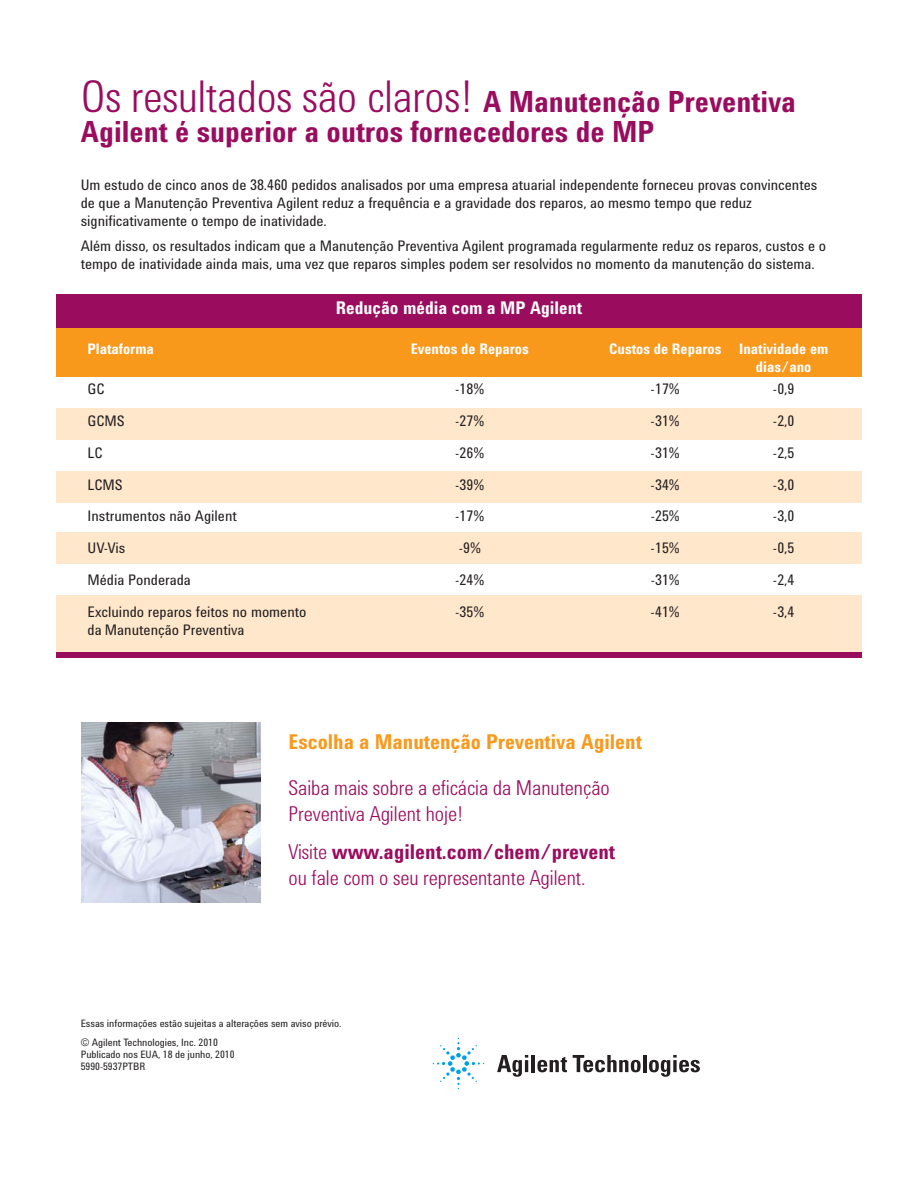
<style>
.page{position:relative;width:918px;height:1188px;background:#fff}
.page>*{position:absolute;margin:0;border:0;box-sizing:border-box;transform-origin:0 0}
.t1{font:300 45px "Agilent Condensed CFF";color:#990c5e}
.t2{font:700 30px "Agilent Condensed CFF";color:#990c5e}
.t3{font:300 21px/25.2px "Agilent Condensed CFF";color:#990c5e}
.t4{font:700 21px "Agilent Condensed CFF";color:#f8991c}
.t5{font:700 18px "Agilent Condensed CFF";color:#fff}
.t6{font:15px/18px "Agilent Condensed CFF";letter-spacing:-.005em;color:#231f20}
.t7{font:700 15px/18px "Agilent Condensed CFF";color:#fff}
.t8{font:10.5px/18.8px "Agilent Condensed CFF";letter-spacing:-.005em;color:#231f20}
.s1{font-weight:700;font-size:30px}
.s2{font-weight:700}
</style>
<div class="page">
<div style="left:56px;top:327px;width:806px;height:50px;background:#f8991c"></div>
<div style="left:56px;top:651px;width:806px;height:7px;background:#990c5e"></div>
<div style="left:56px;top:408px;width:806px;height:32px;background:#ffe7cb"></div>
<div style="left:56px;top:471px;width:806px;height:32px;background:#ffe7cb"></div>
<div style="left:56px;top:532px;width:806px;height:32px;background:#ffe7cb"></div>
<div style="left:56px;top:595px;width:806px;height:56px;background:#ffe7cb"></div>
<div style="left:56px;top:294px;width:806px;height:34px;background:#990c5e"></div>
<img style="left:82px;top:722px;width:179px;height:180px">
<svg style="left:497px;top:1055px;width:31px;height:22px"></svg>
<hr style="left:532px;top:1055px;width:3px;height:17px;background:#231f20">
<svg style="left:537px;top:1057px;width:30px;height:15px"></svg>
<svg style="left:573px;top:1055px;width:68px;height:17px"></svg>
<hr style="left:643px;top:1055px;width:3px;height:17px;background:#231f20">
<svg style="left:649px;top:1055px;width:51px;height:22px"></svg>
<svg style="left:433px;top:1038px;width:51px;height:51px"></svg>
<h1 class="t1" style="left:81px;top:80px;width:717px">Os resultados são claros! <span class="s1">A Manutenção Preventiva</span></h1>
<h2 class="t2" style="left:81px;top:121px;width:575px">Agilent é superior a outros fornecedores de MP</h2>
<p class="t6" style="left:81px;top:177px;width:738px">Um estudo de cinco anos de 38.460 pedidos analisados por uma empresa atuarial independente forneceu provas convincentes de que a Manutenção Preventiva Agilent reduz a frequência e a gravidade dos reparos, ao mesmo tempo que reduz significativamente o tempo de inatividade.</p>
<p class="t6" style="left:81px;top:238px;width:747px">Além disso, os resultados indicam que a Manutenção Preventiva Agilent programada regularmente reduz os reparos, custos e o tempo de inatividade ainda mais, uma vez que reparos simples podem ser resolvidos no momento da manutenção do sistema.</p>
<p class="t5" style="left:336px;top:301px;width:248px">Redução média com a MP Agilent</p>
<p class="t7" style="left:88px;top:341px;width:68px">Plataforma</p>
<p class="t7" style="left:411px;top:341px;width:120px">Eventos de Reparos</p>
<p class="t7" style="left:756px;top:341px;width:74px;text-indent:-147px">Custos de Reparos Inatividade em dias/ano</p>
<p class="t6" style="left:88px;top:382px;width:19px">GC</p>
<p class="t6" style="left:455px;top:382px;width:31px">-18%</p>
<p class="t6" style="left:651px;top:382px;width:31px">-17%</p>
<p class="t6" style="left:773px;top:382px;width:23px">-0,9</p>
<p class="t6" style="left:88px;top:414px;width:39px">GCMS</p>
<p class="t6" style="left:455px;top:414px;width:31px">-27%</p>
<p class="t6" style="left:651px;top:414px;width:31px">-31%</p>
<p class="t6" style="left:773px;top:414px;width:23px">-2,0</p>
<p class="t6" style="left:88px;top:445px;width:17px">LC</p>
<p class="t6" style="left:455px;top:445px;width:31px">-26%</p>
<p class="t6" style="left:651px;top:445px;width:31px">-31%</p>
<p class="t6" style="left:773px;top:445px;width:23px">-2,5</p>
<p class="t6" style="left:88px;top:477px;width:37px">LCMS</p>
<p class="t6" style="left:455px;top:477px;width:31px">-39%</p>
<p class="t6" style="left:651px;top:477px;width:31px">-34%</p>
<p class="t6" style="left:773px;top:477px;width:23px">-3,0</p>
<p class="t6" style="left:88px;top:509px;width:151px">Instrumentos não Agilent</p>
<p class="t6" style="left:455px;top:509px;width:31px">-17%</p>
<p class="t6" style="left:651px;top:509px;width:31px">-25%</p>
<p class="t6" style="left:773px;top:509px;width:23px">-3,0</p>
<p class="t6" style="left:88px;top:541px;width:39px">UV-Vis</p>
<p class="t6" style="left:459px;top:541px;width:24px">-9%</p>
<p class="t6" style="left:651px;top:541px;width:31px">-15%</p>
<p class="t6" style="left:773px;top:541px;width:23px">-0,5</p>
<p class="t6" style="left:88px;top:572px;width:105px">Média Ponderada</p>
<p class="t6" style="left:455px;top:572px;width:31px">-24%</p>
<p class="t6" style="left:651px;top:572px;width:31px">-31%</p>
<p class="t6" style="left:773px;top:572px;width:23px">-2,4</p>
<p class="t6" style="left:88px;top:604px;width:221px">Excluindo reparos feitos no momento da Manutenção Preventiva</p>
<p class="t6" style="left:455px;top:604px;width:31px">-35%</p>
<p class="t6" style="left:651px;top:604px;width:31px">-41%</p>
<p class="t6" style="left:773px;top:604px;width:23px">-3,4</p>
<h3 class="t4" style="left:288px;top:734px;width:355px">Escolha a Manutenção Preventiva Agilent</h3>
<h3 class="t3" style="left:289px;top:778px;width:323px">Saiba mais sobre a eficácia da Manutenção<br>Preventiva Agilent hoje!</h3>
<h3 class="t3" style="left:289px;top:842px;width:328px">Visite <span class="s2">www.agilent.com/chem/prevent </span>ou fale com o seu representante Agilent.</h3>
<p class="t8" style="left:81px;top:1015px;width:262px">Essas informações estão sujeitas a alterações sem aviso prévio. © Agilent Technologies, Inc. 2010</p>
<p class="t8" style="left:81px;top:1049px;width:155px;line-height:12px">Publicado nos EUA, 18 de junho, 2010<br>5990-5937PTBR</p>
</div>
